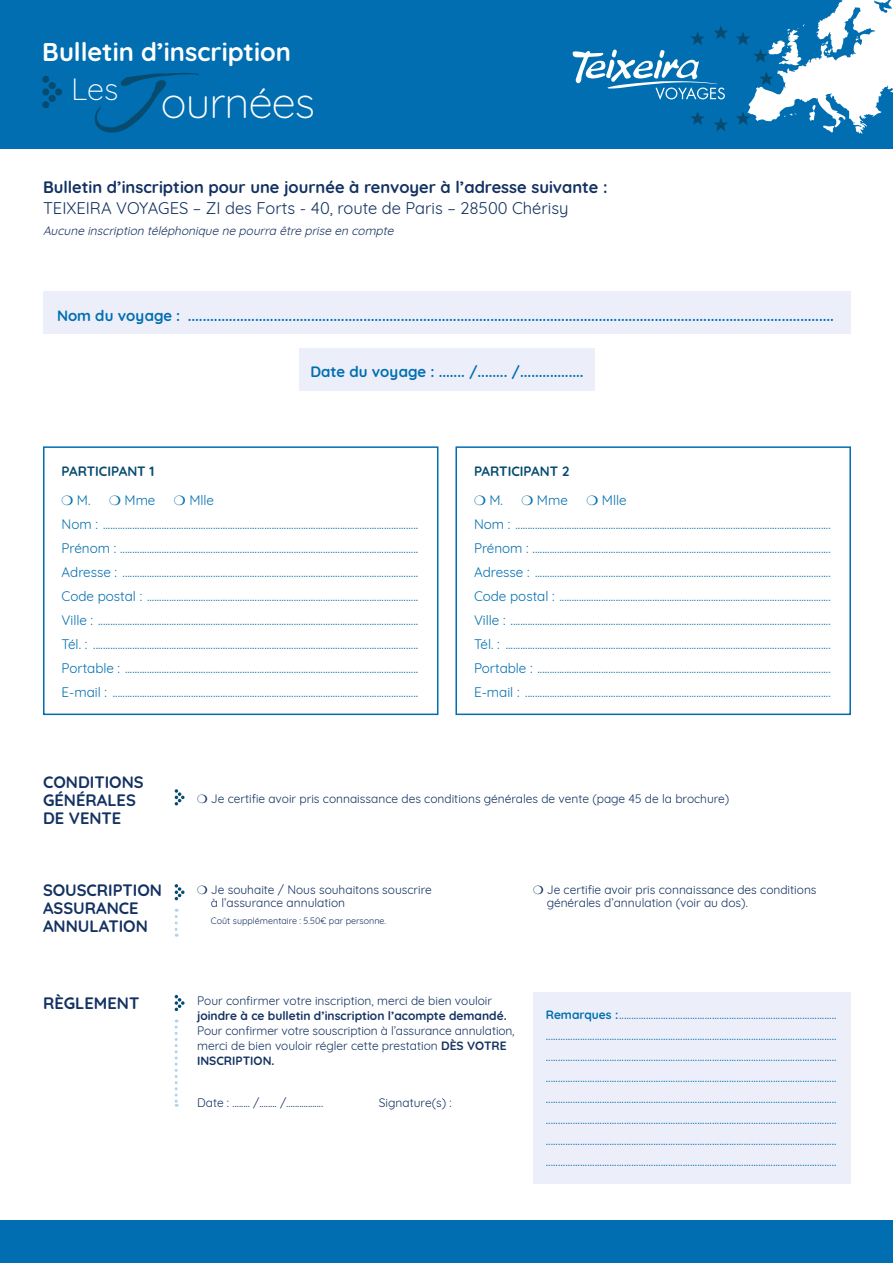
<style>
.page{position:relative;width:893px;height:1263px;background:#fff}
.page>*{position:absolute;margin:0;border:0;box-sizing:border-box;transform-origin:0 0}
.t1{font:300 43.65px "Quicksand";letter-spacing:-.02em;color:#fff}
.t2{font:300 30.9px "Quicksand";color:#fff}
.t3{font:700 25.5px "Quicksand";color:#fff}
.t4{font:700 16.5px/18px "Quicksand";color:#133161}
.t5{font:16.5px "Quicksand";color:#133161}
.t6{font:700 15px "Quicksand";color:#006eb1}
.t7{font:13.5px/24px "Quicksand";color:#006eb1}
.t8{font:700 13.5px/28.2px "Quicksand";color:#074c70}
.t9{font:12px/13.5px "Quicksand";color:#133161}
.t10{font:italic 12px "Quicksand";color:#133161}
.t11{font:700 12px "Quicksand";color:#133161}
.t12{font:9px "Quicksand";color:#133161}
.s1{color:#006eb1}
.s2{font-weight:400;color:#006eb1}
.s3{font-weight:700}
.s4{font-weight:700;font-size:12px}
</style>
<div class="page">
<div style="left:0;top:0;width:893px;height:149px;background:#006eb1"></div>
<svg style="left:714px;top:118px;width:14px;height:13px"></svg>
<svg style="left:691px;top:111px;width:14px;height:14px"></svg>
<svg style="left:736px;top:0;width:157px;height:134px"></svg>
<div style="left:0;top:1220px;width:893px;height:43px;background:#006eb1"></div>
<svg style="left:42px;top:76px;width:20px;height:32px"></svg>
<div style="left:43px;top:446px;width:395px;height:269px;border:2px solid #006eb1"></div>
<div style="left:455px;top:446px;width:396px;height:269px;border:2px solid #006eb1"></div>
<svg style="left:175px;top:884px;width:10px;height:16px"></svg>
<svg style="left:175px;top:909px;width:3px;height:28px"></svg>
<svg style="left:175px;top:995px;width:10px;height:16px"></svg>
<svg style="left:175px;top:1019px;width:3px;height:88px"></svg>
<div style="left:533px;top:993px;width:318px;height:191px;background:#eceff9"></div>
<svg style="left:95px;top:73px;width:104px;height:60px"></svg>
<div style="left:43px;top:291px;width:808px;height:43px;background:#eceff9"></div>
<div style="left:299px;top:348px;width:296px;height:42px;background:#eceff9"></div>
<svg style="left:175px;top:789px;width:10px;height:16px"></svg>
<svg style="left:572px;top:26px;width:156px;height:74px"></svg>
<h3 class="t3" style="left:42px;top:30px;width:250px">Bulletin d’inscription</h3>
<h2 class="t2" style="left:71px;top:65px;width:49px">Les</h2>
<h1 class="t1" style="left:161px;top:69px;width:156px">ournées</h1>
<p class="t4" style="left:43px;top:177px;width:566px">Bulletin d’inscription pour une journée à renvoyer à l’adresse suivante :</p>
<p class="t5" style="left:43px;top:196px;width:527px">TEIXEIRA VOYAGES – ZI des Forts - 40, route de Paris – 28500 Chérisy</p>
<p class="t10" style="left:43px;top:222px;width:355px">Aucune inscription téléphonique ne pourra être prise en compte</p>
<p class="t6" style="left:57px;top:303px;width:778px">Nom du voyage : .............................................................................................................................................................................</p>
<p class="t6" style="left:310px;top:359px;width:275px">Date du voyage : ....... /........ /.................</p>
<p class="t8" style="left:62px;top:456px;width:94px">PARTICIPANT 1 <span class="s1">❍</span> <span class="s2">M.</span></p>
<p class="t7" style="left:62px;top:486px;width:358px;text-indent:112px">❍ Mlle<br>Nom : .................................................................................................................................<br>Prénom : ..........................................................................................................................<br>Adresse : .........................................................................................................................<br>Code postal : ...............................................................................................................<br>Ville : ...................................................................................................................................<br>Tél. : .....................................................................................................................................<br>Portable : ........................................................................................................................<br>E-mail : .............................................................................................................................</p>
<p class="t7" style="left:109px;top:486px;width:48px">❍ Mme</p>
<p class="t8" style="left:474px;top:456px;width:97px">PARTICIPANT 2 <span class="s1">❍</span> <span class="s2">M.</span></p>
<p class="t7" style="left:474px;top:486px;width:358px;text-indent:112px">❍ Mlle<br>Nom : .................................................................................................................................<br>Prénom : ..........................................................................................................................<br>Adresse : .........................................................................................................................<br>Code postal : ...............................................................................................................<br>Ville : ...................................................................................................................................<br>Tél. : .....................................................................................................................................<br>Portable : ........................................................................................................................<br>E-mail : .............................................................................................................................</p>
<p class="t7" style="left:521px;top:486px;width:48px">❍ Mme</p>
<p class="t4" style="left:43px;top:771px;width:102px">CONDITIONS<br>GÉNÉRALES<br>DE VENTE</p>
<p class="t9" style="left:197px;top:791px;width:534px">❍ Je certifie avoir pris connaissance des conditions générales de vente (page 45 de la brochure)</p>
<p class="t4" style="left:43px;top:880px;width:121px">SOUSCRIPTION<br>ASSURANCE<br>ANNULATION</p>
<p class="t9" style="left:211px;top:882px;width:222px;text-indent:-14px">❍ Je souhaite / Nous souhaitons souscrire à l’assurance annulation</p>
<p class="t12" style="left:211px;top:914px;width:177px">Coût supplémentaire : 5.50€ par personne.</p>
<p class="t9" style="left:547px;top:882px;width:271px;text-indent:-14px">❍ Je certifie avoir pris connaissance des conditions générales d’annulation (voir au dos).</p>
<p class="t4" style="left:43px;top:993px;width:98px">RÈGLEMENT</p>
<p class="t9" style="left:197px;top:992px;width:296px">Pour confirmer votre inscription, merci de bien vouloir</p>
<p class="t11" style="left:197px;top:1005px;width:311px">joindre à ce bulletin d’inscription l’acompte demandé.</p>
<p class="t9" style="left:197px;top:1022px;width:319px;line-height:15px">Pour confirmer votre souscription à l’assurance annulation, merci de bien vouloir régler cette prestation <span class="s3">DÈS VOTRE<br>INSCRIPTION.</span></p>
<p class="t9" style="left:197px;top:1094px;width:128px">Date : ........ /........ /.................</p>
<p class="t9" style="left:379px;top:1094px;width:74px">Signature(s) :</p>
<p class="t7" style="left:546px;top:1002px;width:292px;line-height:21px;text-align:justify"><span class="s4">Remarques :</span>......................................................................................... ....................................................................................................................... ....................................................................................................................... ....................................................................................................................... ....................................................................................................................... ....................................................................................................................... ....................................................................................................................... .......................................................................................................................</p>
</div>
